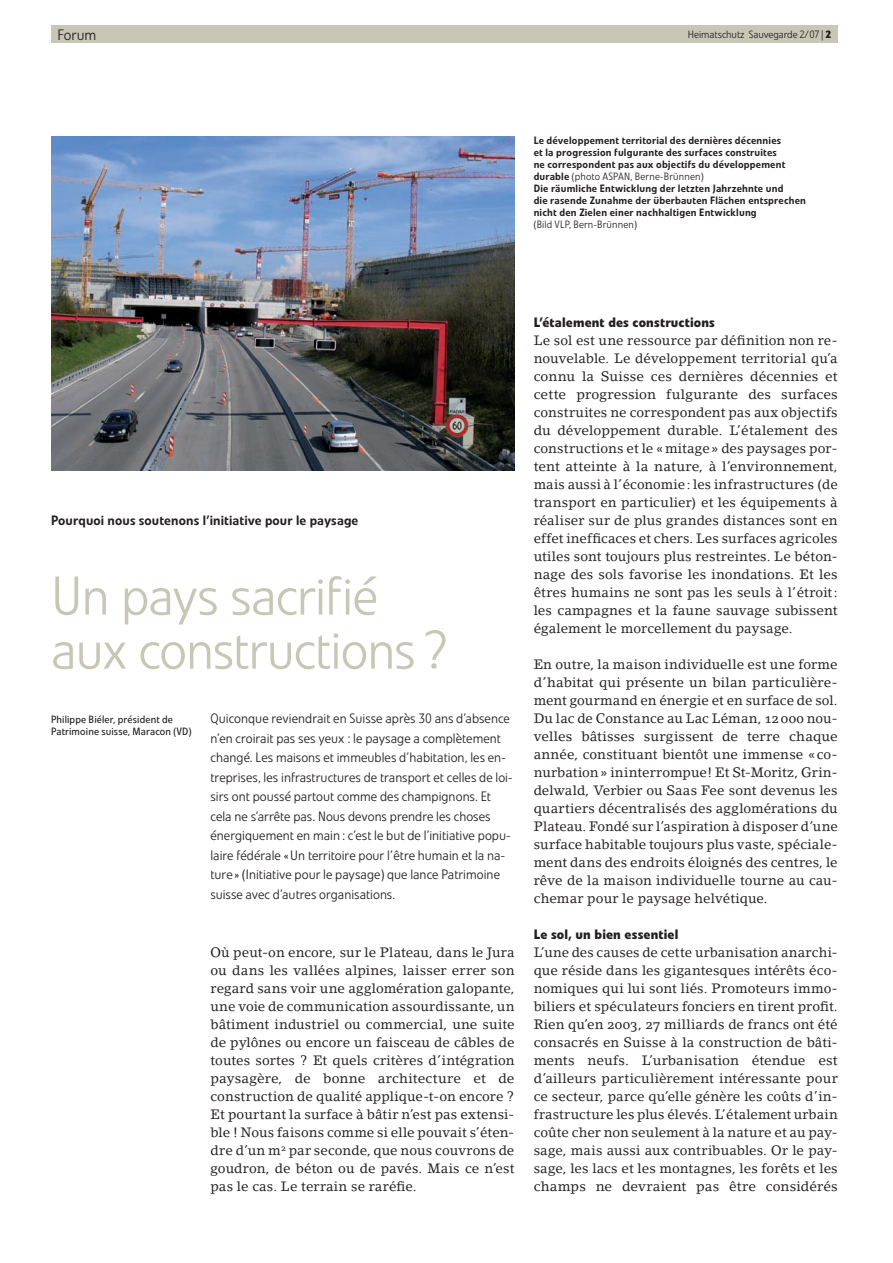
<style>
.page{position:relative;width:893px;height:1263px;background:#fff}
.page>*{position:absolute;margin:0;border:0;box-sizing:border-box;transform-origin:0 0}
.t1{font:300 54px/54px "Evo BQ";letter-spacing:-.015em;color:#c8c6b5}
.t2{font:300 15px "Evo BQ";letter-spacing:.005em;color:#231f20}
.t3{font:13.5px/18px "Lino Letter Roman Os F";letter-spacing:.005em;color:#231f20;text-align:justify}
.t4{font:300 13.5px/19.5px "Evo BQ";letter-spacing:.005em;color:#231f20}
.t5{font:700 13.5px "Evo BQ";letter-spacing:.01em;color:#231f20}
.t6{font:500 13.5px "Evo BQ";letter-spacing:.01em;color:#231f20}
.t7{font:500 10.5px/12px "Evo BQ";letter-spacing:.02em;color:#231f20}
.t8{font:10.5px/12px "Evo BQ";letter-spacing:.015em;color:#231f20}
.t9{font:300 10.5px "Evo BQ";color:#231f20}
.s1{font-weight:300}
</style>
<div class="page">
<div style="left:51px;top:26px;width:787px;height:17px;background:#c8c6b5"></div>
<img style="left:51px;top:136px;width:463px;height:335px">
<p class="t2" style="left:57px;top:26px;width:41px">Forum</p>
<p class="t9" style="left:688px;top:28px;width:137px">Heimatschutz Sauvegarde 2/07 |</p>
<p class="t7" style="left:534px;top:135px;width:274px">Le développement territorial des dernières décennies<br>et la progression fulgurante des surfaces construites<br>ne correspondent pas aux objectifs du développement durable <span class="s1">(photo ASPAN, Berne-Brünnen)<br></span>Die räumliche Entwicklung der letzten Jahrzehnte und<br>die rasende Zunahme der überbauten Flächen entsprechen nicht den Zielen einer nachhaltigen Entwicklung</p>
<p class="t9" style="left:534px;top:219px;width:105px">(Bild VLP, Bern-Brünnen)</p>
<p class="t6" style="left:51px;top:512px;width:309px">Pourquoi nous soutenons l’initiative pour le paysage</p>
<h1 class="t1" style="left:51px;top:569px;width:397px">Un pays sacrifié aux constructions ?</h1>
<p class="t8" style="left:51px;top:713px;width:142px">Philippe Biéler, président de<br>Patrimoine suisse, Maracon (VD)</p>
<p class="t4" style="left:210px;top:709px;width:304px">Quiconque reviendrait en Suisse après 30 ans d’absence n’en croirait pas ses yeux : le paysage a complètement changé. Les maisons et immeubles d’habitation, les en&shy;treprises, les infrastructures de transport et celles de loi&shy;sirs ont poussé partout comme des champignons. Et cela ne s’arrête pas. Nous devons prendre les choses énergiquement en main: c’est le but de l’initiative popu&shy;laire fédérale «Un territoire pour l’être humain et la na&shy;ture » (Initiative pour le paysage) que lance Patrimoine suisse avec d’autres organisations.</p>
<p class="t3" style="left:210px;top:943px;width:306px">Où peut-on encore, sur le Plateau, dans le Jura ou dans les vallées alpines, laisser errer son regard sans voir une agglomération galopante, une voie de communication assourdissante, un bâtiment industriel ou commercial, une suite de pylônes ou encore un faisceau de câbles de toutes sortes ? Et quels critères d’intégration paysagère, de bonne architecture et de construction de qualité applique-t-on encore ?<br>Et pourtant la surface à bâtir n’est pas extensi&shy;ble ! Nous faisons comme si elle pouvait s’éten&shy;dre d’un m<sup>2</sup> par seconde, que nous couvrons de goudron, de béton ou de pavés. Mais ce n’est pas le cas. Le terrain se raréfie.</p>
<p class="t5" style="left:534px;top:314px;width:183px">L’étalement des constructions</p>
<p class="t3" style="left:534px;top:331px;width:306px">Le sol est une ressource par définition non re&shy;nouvelable. Le développement territorial qu’a connu la Suisse ces dernières décennies et cette progression fulgurante des surfaces construites ne correspondent pas aux objectifs du développement durable. L’étalement des constructions et le «mitage» des paysages por&shy;tent atteinte à la nature, à l’environnement, mais aussi à l’économie: les infrastructures (de transport en particulier) et les équipements à réaliser sur de plus grandes distances sont en effet inefficaces et chers. Les surfaces agricoles utiles sont toujours plus restreintes. Le béton&shy;nage des sols favorise les inondations. Et les êtres humains ne sont pas les seuls à l’étroit: les campagnes et la faune sauvage subissent également le morcellement du paysage.</p>
<p class="t3" style="left:534px;top:655px;width:306px">En outre, la maison individuelle est une forme d’habitat qui présente un bilan particulière&shy;ment gourmand en énergie et en surface de sol.<br>Du lac de Constance au Lac Léman, 12000 nou&shy;velles bâtisses surgissent de terre chaque année, constituant bientôt une immense «co&shy;nurbation» ininterrompue! Et St-Moritz, Grin&shy;delwald, Verbier ou Saas Fee sont devenus les quartiers décentralisés des agglomérations du Plateau. Fondé sur l’aspiration à disposer d’une surface habitable toujours plus vaste, spéciale&shy;ment dans des endroits éloignés des centres, le rêve de la maison individuelle tourne au cau&shy;chemar pour le paysage helvétique.</p>
<p class="t5" style="left:534px;top:926px;width:146px">Le sol, un bien essentiel</p>
<p class="t3" style="left:534px;top:943px;width:306px">L’une des causes de cette urbanisation anarchi&shy;que réside dans les gigantesques intérêts éco&shy;nomiques qui lui sont liés. Promoteurs immo&shy;biliers et spéculateurs fonciers en tirent profit.<br>Rien qu’en 2003, 27 milliards de francs ont été consacrés en Suisse à la construction de bâti&shy;ments neufs. L’urbanisation étendue est d’ailleurs particulièrement intéressante pour ce secteur, parce qu’elle génère les coûts d’in&shy;frastructure les plus élevés. L’étalement urbain coûte cher non seulement à la nature et au pay&shy;sage, mais aussi aux contribuables. Or le pay&shy;sage, les lacs et les montagnes, les forêts et les champs ne devraient pas être considérés</p>
</div>
